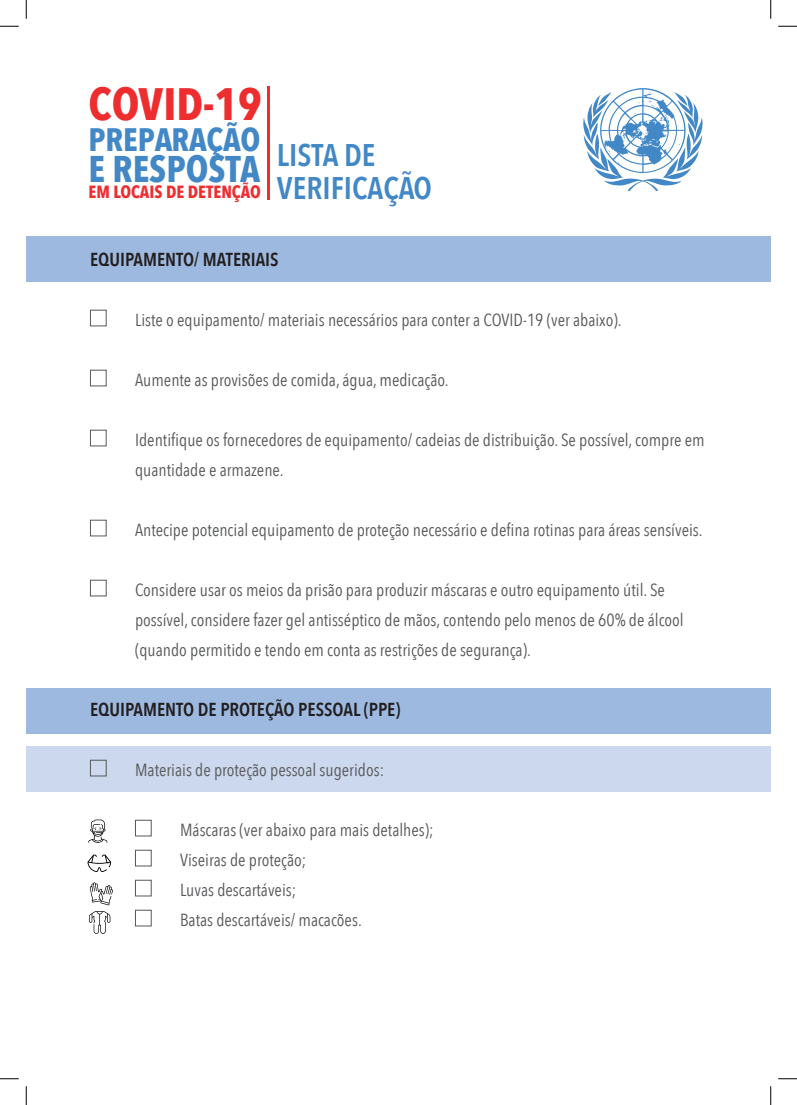
<style>
.page{position:relative;width:797px;height:1105px;background:#fff}
.page>*{position:absolute;margin:0;border:0;box-sizing:border-box;transform-origin:0 0}
.t1{font:700 45.25px "Avenir Next Condensed";color:#ee2d2f}
.t2{font:700 37.12px "Avenir Next Condensed";color:#4288c7}
.t3{font:700 32.38px "Avenir Next Condensed";color:#4288c7}
.t4{font:600 31.25px/32.5px "Avenir Next Condensed";color:#4288c7}
.Main_text{font:600 18.75px "Avenir Next Condensed";color:#231f20}
.t5{font:700 17.62px "Avenir Next Condensed";color:#ee2d2f}
.Main_text-2{font:17.5px "Avenir Next Condensed";color:#57585a}
</style>
<div class="page">
<svg style="left:583px;top:88px;width:119px;height:103px"></svg>
<hr style="left:267px;top:87px;width:2px;height:113px;background:#ee2d2f">
<div style="left:26px;top:746px;width:744px;height:45px;background:#ccd8ed"></div>
<div style="left:26px;top:688px;width:744px;height:45px;background:#9db9e0"></div>
<div style="left:26px;top:236px;width:744px;height:45px;background:#9db9e0"></div>
<div style="left:90px;top:310px;width:17px;height:16px;border:1px solid #57585a"></div>
<div style="left:90px;top:370px;width:17px;height:16px;border:1px solid #57585a"></div>
<div style="left:90px;top:430px;width:17px;height:16px;border:1px solid #57585a"></div>
<div style="left:90px;top:520px;width:17px;height:16px;border:1px solid #57585a"></div>
<div style="left:90px;top:580px;width:17px;height:16px;border:1px solid #57585a"></div>
<div style="left:90px;top:760px;width:17px;height:16px;border:1px solid #57585a"></div>
<div style="left:135px;top:820px;width:17px;height:16px;border:1px solid #57585a"></div>
<div style="left:135px;top:850px;width:17px;height:16px;border:1px solid #57585a"></div>
<div style="left:135px;top:880px;width:17px;height:16px;border:1px solid #57585a"></div>
<div style="left:135px;top:910px;width:17px;height:16px;border:1px solid #57585a"></div>
<svg style="left:88px;top:819px;width:19px;height:24px"></svg>
<svg style="left:88px;top:855px;width:23px;height:17px"></svg>
<svg style="left:90px;top:882px;width:23px;height:23px"></svg>
<svg style="left:89px;top:911px;width:21px;height:23px"></svg>
<svg style="left:0;top:25px;width:19px;height:2px"></svg>
<svg style="left:778px;top:25px;width:19px;height:2px"></svg>
<svg style="left:0;top:1078px;width:19px;height:1px"></svg>
<svg style="left:778px;top:1078px;width:19px;height:1px"></svg>
<svg style="left:25px;top:0;width:2px;height:19px"></svg>
<svg style="left:25px;top:1086px;width:2px;height:19px"></svg>
<svg style="left:770px;top:0;width:1px;height:19px"></svg>
<svg style="left:770px;top:1086px;width:1px;height:19px"></svg>
<h1 class="t1" style="left:89px;top:77px;width:175px">COVID-19</h1>
<h3 class="t3" style="left:89px;top:120px;width:173px">PREPARAÇÃO</h3>
<h2 class="t2" style="left:89px;top:146px;width:173px">E RESPOSTA</h2>
<p class="t5" style="left:89px;top:181px;width:174px">EM LOCAIS DE DETENÇÃO</p>
<h3 class="t4" style="left:277px;top:138px;width:156px">LISTA DE<br>VERIFICAÇÃO</h3>
<p class="Main_text" style="left:90px;top:243px;width:190px">EQUIPAMENTO/ MATERIAIS</p>
<p class="Main_text-2" style="left:135px;top:305px;width:488px">Liste o equipamento/ materiais necessários para conter a COVID-19 (ver abaixo).</p>
<p class="Main_text-2" style="left:135px;top:365px;width:315px">Aumente as provisões de comida, água, medicação.</p>
<p class="Main_text-2" style="left:135px;top:425px;width:571px">Identifique os fornecedores de equipamento/ cadeias de distribuição. Se possível, compre em</p>
<p class="Main_text-2" style="left:135px;top:455px;width:150px">quantidade e armazene.</p>
<p class="Main_text-2" style="left:135px;top:515px;width:569px">Antecipe potencial equipamento de proteção necessário e defina rotinas para áreas sensíveis.</p>
<p class="Main_text-2" style="left:135px;top:575px;width:531px">Considere usar os meios da prisão para produzir máscaras e outro equipamento útil. Se</p>
<p class="Main_text-2" style="left:135px;top:605px;width:550px">possível, considere fazer gel antisséptico de mãos, contendo pelo menos de 60% de álcool</p>
<p class="Main_text-2" style="left:135px;top:635px;width:397px">(quando permitido e tendo em conta as restrições de segurança).</p>
<p class="Main_text" style="left:90px;top:693px;width:312px">EQUIPAMENTO DE PROTEÇÃO PESSOAL (PPE)</p>
<p class="Main_text-2" style="left:135px;top:755px;width:251px">Materiais de proteção pessoal sugeridos:</p>
<p class="Main_text-2" style="left:180px;top:815px;width:255px">Máscaras (ver abaixo para mais detalhes);</p>
<p class="Main_text-2" style="left:180px;top:845px;width:128px">Viseiras de proteção;</p>
<p class="Main_text-2" style="left:180px;top:875px;width:118px">Luvas descartáveis;</p>
<p class="Main_text-2" style="left:180px;top:905px;width:183px">Batas descartáveis/ macacões.</p>
</div>
